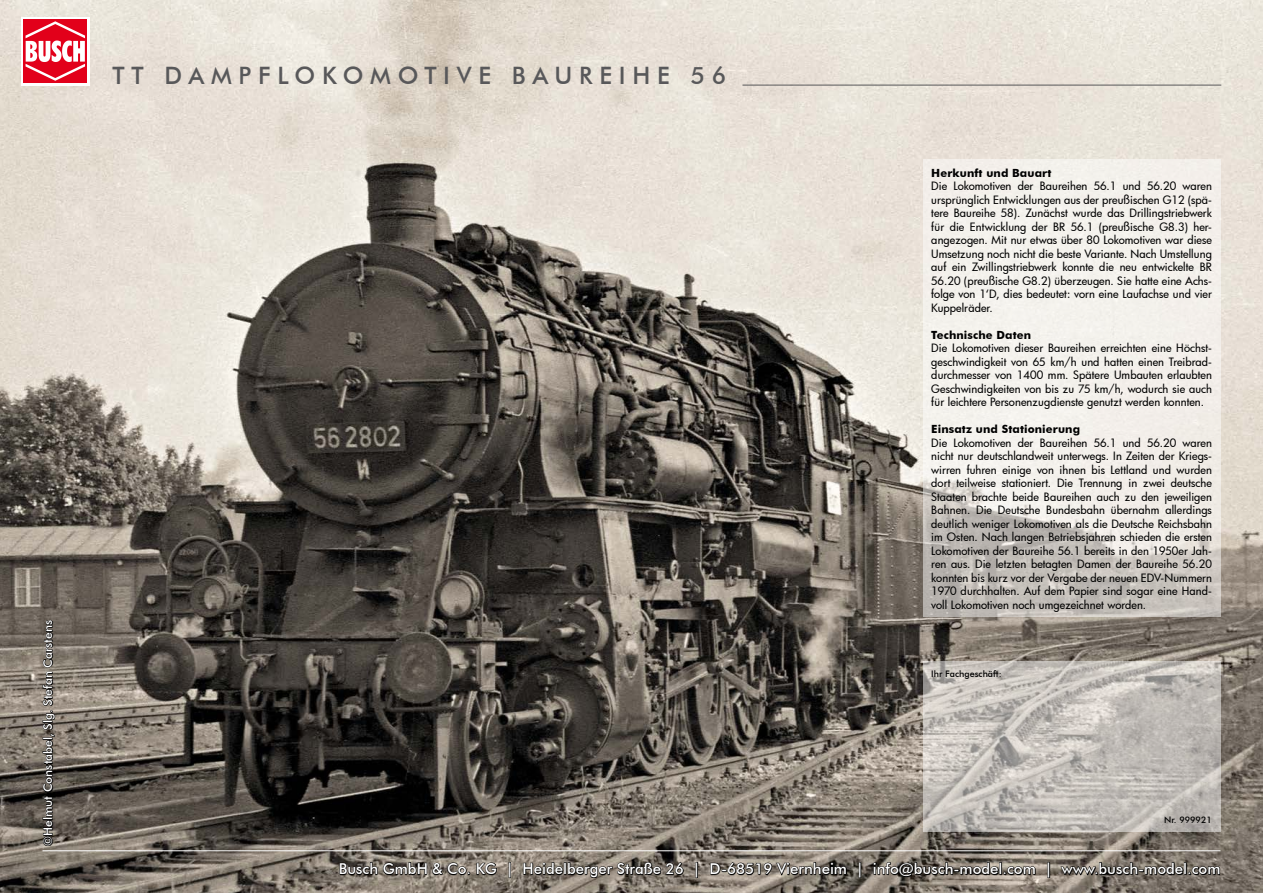
<style>
.page{position:relative;width:1263px;height:893px;background:#fff}
.page>*{position:absolute;margin:0;border:0;box-sizing:border-box;transform-origin:0 0}
.t1{font:500 24px "Futura BT";letter-spacing:.28em;color:#58585a}
.t2{font:500 15px "Futura BT";color:#fff}
.t3{font:500 12px "Futura BT";color:#fff}
.t4{font:500 11.25px/13.5px "Futura";letter-spacing:.005em;color:#000;text-align:justify}
.t5{font:700 11.25px "Futura BT";letter-spacing:.01em;color:#000}
.t6{font:500 9px "Futura BT";color:#000}
</style>
<div class="page">
<img style="left:0;top:0;width:1263px;height:893px">
<hr style="left:742px;top:85px;width:479px;height:1px;background:#58585a">
<svg style="left:923px;top:159px;width:297px;height:458px;background:#e9e6e1"></svg>
<svg style="left:923px;top:661px;width:297px;height:170px;background:#c2bdb8"></svg>
<svg style="left:340px;top:863px;width:880px;height:15px;background:#837a6f"></svg>
<svg style="left:339px;top:862px;width:158px;height:13px;background:#443f3a"></svg>
<svg style="left:509px;top:862px;width:1px;height:15px"></svg>
<svg style="left:523px;top:862px;width:161px;height:16px;background:#4a453f"></svg>
<svg style="left:696px;top:862px;width:1px;height:15px"></svg>
<svg style="left:710px;top:862px;width:137px;height:13px;background:#47423c"></svg>
<svg style="left:859px;top:862px;width:1px;height:15px"></svg>
<svg style="left:873px;top:862px;width:162px;height:15px;background:#4e4942"></svg>
<svg style="left:1048px;top:862px;width:1px;height:15px"></svg>
<svg style="left:1060px;top:862px;width:160px;height:13px;background:#47433d"></svg>
<hr style="left:43px;top:850px;width:1177px;height:1px;background:#fff">
<svg style="left:42px;top:620px;width:13px;height:226px;background:#433e39"></svg>
<svg style="left:21px;top:17px;width:68px;height:68px"></svg>
<div style="left:24px;top:19px;width:63px;height:64px;background:#e2001a"></div>
<svg style="left:26px;top:21px;width:59px;height:60px"></svg>
<div style="left:1254px;top:110px;width:9px;height:64px;background:#e7e1d6"></div>
<p class="t3" style="left:41px;top:846px;width:227px;rotate:-90deg">©Helmut Constabel, Slg. Stefan Carstens</p>
<h1 class="t1" style="left:113px;top:61px;width:329px">TT Dampf lokomotiv</h1>
<h1 class="t1" style="left:478px;top:61px;width:249px">e Baureih e 56</h1>
<p class="t5" style="left:931px;top:166px;width:122px">Herkunft und Bauart</p>
<p class="t4" style="left:931px;top:179px;width:282px">Die Lokomotiven der Baureihen 56.1 und 56.20 waren ursprünglich Entwicklungen aus der preußischen G12 (spä&shy;tere Baureihe 58). Zunächst wurde das Drillingstriebwerk für die Entwicklung der BR 56.1 (preußische G8.3) her&shy;angezogen. Mit nur etwas über 80 Lokomotiven war diese Umsetzung noch nicht die beste Variante. Nach Umstellung auf ein Zwillingstriebwerk konnte die neu entwickelte BR 56.20 (preußische G8.2) überzeugen. Sie hatte eine Achs&shy;folge von 1‘D, dies bedeutet: vorn eine Laufachse und vier Kuppelräder.</p>
<p class="t5" style="left:931px;top:328px;width:101px">Technische Daten</p>
<p class="t4" style="left:931px;top:341px;width:282px">Die Lokomotiven dieser Baureihen erreichten eine Höchst&shy;geschwindigkeit von 65 km/h und hatten einen Treibrad&shy;durchmesser von 1400 mm. Spätere Umbauten erlaubten Geschwindigkeiten von bis zu 75 km/h, wodurch sie auch für leichtere Personenzugdienste genutzt werden konnten.</p>
<p class="t5" style="left:931px;top:422px;width:150px">Einsatz und Stationierung</p>
<p class="t4" style="left:931px;top:435px;width:282px">Die Lokomotiven der Baureihen 56.1 und 56.20 waren nicht nur deutschlandweit unterwegs. In Zeiten der Kriegs&shy;wirren fuhren einige von ihnen bis Lettland und wurden dort teilweise stationiert. Die Trennung in zwei deutsche Staaten brachte beide Baureihen auch zu den jeweiligen Bahnen. Die Deutsche Bundesbahn übernahm allerdings deutlich weniger Lokomotiven als die Deutsche Reichsbahn im Osten. Nach langen Betriebsjahren schieden die ersten Lokomotiven der Baureihe 56.1 bereits in den 1950er Jah&shy;ren aus. Die letzten betagten Damen der Baureihe 56.20 konnten bis kurz vor der Vergabe der neuen EDV-Nummern 1970 durchhalten. Auf dem Papier sind sogar eine Hand&shy;voll Lokomotiven noch umgezeichnet worden.</p>
<p class="t6" style="left:931px;top:668px;width:72px">Ihr Fachgeschäft:</p>
<p class="t6" style="left:1164px;top:814px;width:49px">Nr. 999921</p>
<h2 class="t2" style="left:339px;top:859px;width:883px">Busch GmbH &amp; Co. KG | Heidelberger Straße 26 | D-68519 Viernheim | info@busch-model.com | www.busch-model.com</h2>
</div>
